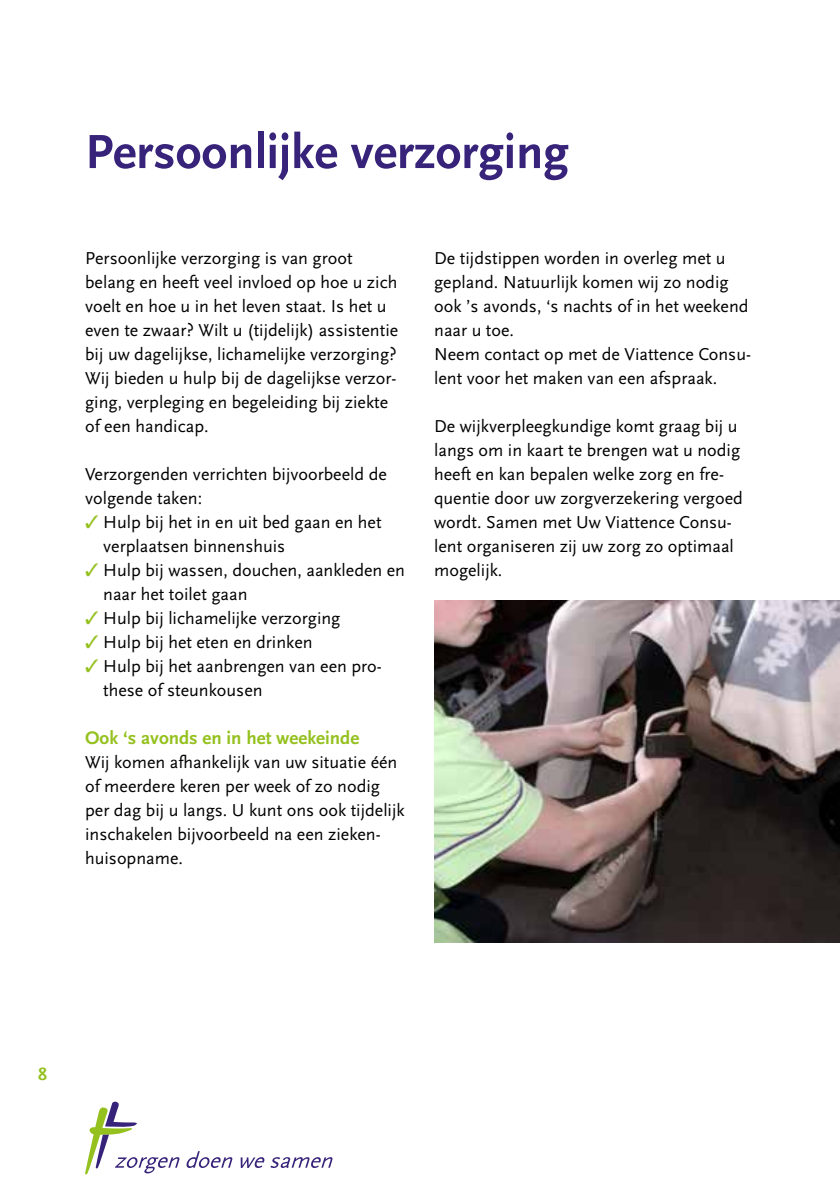
<style>
.page{position:relative;width:840px;height:1191px;background:#fff}
.page>*{position:absolute;margin:0;border:0;box-sizing:border-box;transform-origin:0 0}
.t1{font:700 50px "Scala Sans";color:#37237a}
.t2{font:700 19px "Scala Sans";color:#95c11f}
.t3{font:18px/24px "Scala Sans";color:#000}
.t4{font:700 18px "Scala Sans";color:#95c11f}
.s1{color:#95c11f}
</style>
<div class="page">
<svg style="left:186px;top:1151px;width:46px;height:17px"></svg>
<svg style="left:240px;top:1157px;width:93px;height:11px"></svg>
<svg style="left:85px;top:1101px;width:95px;height:73px"></svg>
<img style="left:434px;top:600px;width:405px;height:342px">
<h1 class="t1" style="left:85px;top:125px;width:484px">Persoonlijke verzorging</h1>
<p class="t3" style="left:85px;top:246px;width:314px">Persoonlijke verzorging is van groot belang en heeft veel invloed op hoe u zich voelt en hoe u in het leven staat. Is het u even te zwaar? Wilt u (tijdelijk) assistentie bij uw dagelijkse, lichamelijke verzorging?<br>Wij bieden u hulp bij de dagelijkse verzor&shy;ging, verpleging en begeleiding bij ziekte of een handicap.</p>
<p class="t3" style="left:85px;top:462px;width:303px">Verzorgenden verrichten bijvoorbeeld de volgende taken:</p>
<p class="t3" style="left:103px;top:510px;width:280px;text-indent:-18px"><span class="s1">✓</span> Hulp bij het in en uit bed gaan en het verplaatsen binnenshuis</p>
<p class="t3" style="left:103px;top:558px;width:303px;text-indent:-18px"><span class="s1">✓</span> Hulp bij wassen, douchen, aankleden en naar het toilet gaan</p>
<p class="t3" style="left:85px;top:606px;width:257px"><span class="s1">✓</span> Hulp bij lichamelijke verzorging</p>
<p class="t3" style="left:85px;top:630px;width:229px"><span class="s1">✓</span> Hulp bij het eten en drinken</p>
<p class="t3" style="left:103px;top:654px;width:280px;text-indent:-18px"><span class="s1">✓</span> Hulp bij het aanbrengen van een pro&shy;these of steunkousen</p>
<p class="t2" style="left:85px;top:728px;width:275px">Ook ‘s avonds en in het weekeinde</p>
<p class="t3" style="left:85px;top:750px;width:321px">Wij komen afhankelijk van uw situatie één of meerdere keren per week of zo nodig per dag bij u langs. U kunt ons ook tijdelijk inschakelen bijvoorbeeld na een zieken&shy;huisopname.</p>
<p class="t3" style="left:434px;top:246px;width:318px">De tijdstippen worden in overleg met u gepland. Natuurlijk komen wij zo nodig ook ’s avonds, ‘s nachts of in het weekend naar u toe.<br>Neem contact op met de Viattence Consu&shy;lent voor het maken van een afspraak.</p>
<p class="t3" style="left:434px;top:414px;width:310px">De wijkverpleegkundige komt graag bij u langs om in kaart te brengen wat u nodig heeft en kan bepalen welke zorg en fre&shy;quentie door uw zorgverzekering vergoed wordt. Samen met Uw Viattence Consu&shy;lent organiseren zij uw zorg zo optimaal mogelijk.</p>
<p class="t4" style="left:38px;top:1064px;width:10px">8</p>
</div>
